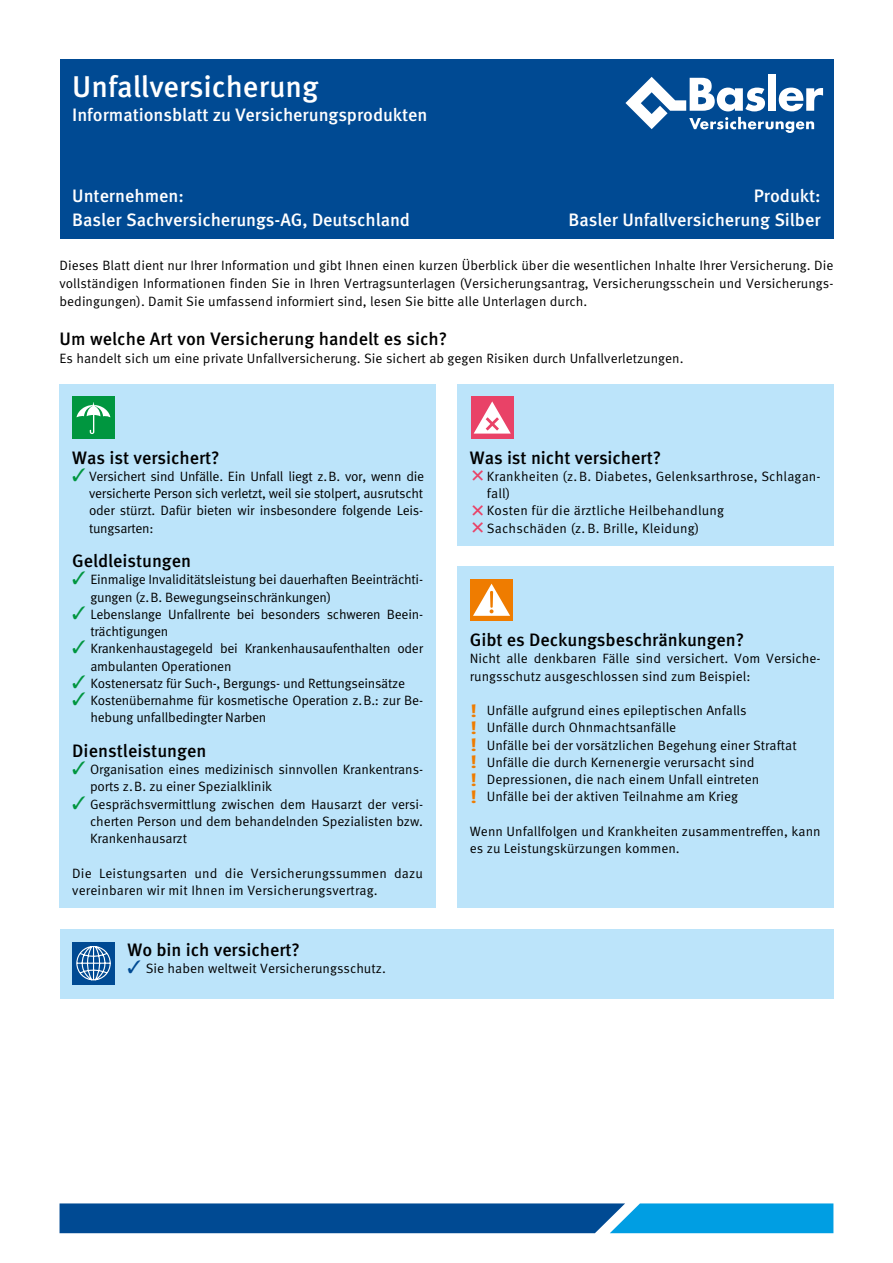
<style>
.page{position:relative;width:893px;height:1263px;background:#fff}
.page>*{position:absolute;margin:0;border:0;box-sizing:border-box;transform-origin:0 0}
.t1{font:500 30px "Meta Pro";color:#fff}
.t2{font:500 18px "Meta Pro";letter-spacing:-.005em;color:#000}
.t3{font:500 18px "Meta Pro";letter-spacing:-.005em;color:#fff}
.t4{font:13.5px/17.2px "Meta Pro Norm";color:#000}
.t5{font:13.5px/17.2px "Meta Pro Norm";letter-spacing:-.02em;color:#000}
.s1{color:#00963f}
.s2{color:#004a93}
.s3{font-family:"Meta Pro";font-weight:500;font-size:18px;color:#ef7c00}
</style>
<div class="page">
<div style="left:60px;top:59px;width:773px;height:180px;background:#004a93"></div>
<div style="left:768px;top:74px;width:8px;height:37px;background:#fff"></div>
<svg style="left:625px;top:77px;width:198px;height:56px"></svg>
<svg style="left:60px;top:1203px;width:773px;height:30px;background:#0866ab"></svg>
<div style="left:60px;top:384px;width:376px;height:523px;background:#bce4fa"></div>
<div style="left:457px;top:384px;width:376px;height:161px;background:#bce4fa"></div>
<div style="left:457px;top:566px;width:376px;height:341px;background:#bce4fa"></div>
<div style="left:72px;top:397px;width:43px;height:42px;background:#00963f"></div>
<svg style="left:77px;top:402px;width:33px;height:32px"></svg>
<div style="left:471px;top:396px;width:42px;height:43px;background:#e94267"></div>
<svg style="left:474px;top:401px;width:37px;height:33px"></svg>
<div style="left:470px;top:579px;width:43px;height:42px;background:#ef7c00"></div>
<svg style="left:473px;top:584px;width:37px;height:32px"></svg>
<div style="left:60px;top:929px;width:773px;height:70px;background:#bce4fa"></div>
<div style="left:72px;top:942px;width:43px;height:42px;background:#004a93"></div>
<svg style="left:76px;top:946px;width:35px;height:35px"></svg>
<h1 class="t1" style="left:72px;top:63px;width:248px">Unfallversicherung</h1>
<h2 class="t3" style="left:72px;top:100px;width:357px">Informationsblatt zu Versicherungsprodukten</h2>
<h2 class="t3" style="left:72px;top:181px;width:113px">Unternehmen:</h2>
<h2 class="t3" style="left:754px;top:181px;width:68px">Produkt:</h2>
<h2 class="t3" style="left:72px;top:205px;width:339px">Basler Sachversicherungs-AG, Deutschland</h2>
<h2 class="t3" style="left:569px;top:205px;width:254px">Basler Unfallversicherung Silber</h2>
<p class="t4" style="left:60px;top:255px;width:775px;line-height:18px;text-align:justify">Dieses Blatt dient nur Ihrer Information und gibt Ihnen einen kurzen Überblick über die wesentlichen Inhalte Ihrer Versicherung. Die vollständigen Informationen finden Sie in Ihren Vertragsunterlagen (Versicherungsantrag, Versicherungsschein und Versicherungs&shy;bedingungen). Damit Sie umfassend informiert sind, lesen Sie bitte alle Unterlagen durch.</p>
<h2 class="t2" style="left:60px;top:324px;width:389px">Um welche Art von Versicherung handelt es sich?</h2>
<p class="t4" style="left:60px;top:348px;width:626px">Es handelt sich um eine private Unfallversicherung. Sie sichert ab gegen Risiken durch Unfallverletzungen.</p>
<h2 class="t2" style="left:72px;top:443px;width:149px">Was ist versichert?</h2>
<p class="t4" style="left:89px;top:467px;width:337px;text-align:justify;text-indent:-17px"><span class="s1">✓</span> Versichert sind Unfälle. Ein Unfall liegt z.B. vor, wenn die versicherte Person sich verletzt, weil sie stolpert, ausrutscht oder stürzt. Dafür bieten wir insbesondere folgende Leis&shy;tungsarten:</p>
<h2 class="t2" style="left:72px;top:547px;width:120px">Geldleistungen</h2>
<p class="t5" style="left:90px;top:570px;width:334px;text-indent:-18px"><span class="s1">✓</span> Einmalige Invaliditätsleistung bei dauerhaften Beeinträchti&shy;gungen (z.B. Bewegungseinschränkungen)</p>
<p class="t5" style="left:90px;top:605px;width:334px;text-indent:-18px"><span class="s1">✓</span> Lebenslange Unfallrente bei besonders schweren Beein&shy;trächtigungen</p>
<p class="t5" style="left:90px;top:639px;width:334px;text-indent:-18px"><span class="s1">✓</span> Krankenhaustagegeld bei Krankenhausaufenthalten oder ambulanten Operationen</p>
<p class="t5" style="left:72px;top:674px;width:334px"><span class="s1">✓</span> Kostenersatz für Such-, Bergungs- und Rettungseinsätze</p>
<p class="t5" style="left:90px;top:691px;width:334px;text-indent:-18px"><span class="s1">✓</span> Kostenübernahme für kosmetische Operation z.B.: zur Be&shy;hebung unfallbedingter Narben</p>
<h2 class="t2" style="left:72px;top:737px;width:136px">Dienstleistungen</h2>
<p class="t4" style="left:90px;top:760px;width:335px;text-indent:-18px"><span class="s1">✓</span> Organisation eines medizinisch sinnvollen Krankentrans&shy;ports z.B. zu einer Spezialklinik</p>
<p class="t4" style="left:90px;top:794px;width:335px;text-align:justify;text-indent:-18px"><span class="s1">✓</span> Gesprächsvermittlung zwischen dem Hausarzt der versi&shy;cherten Person und dem behandelnden Spezialisten bzw.<br>Krankenhausarzt</p>
<p class="t4" style="left:72px;top:863px;width:352px">Die Leistungsarten und die Versicherungssummen dazu vereinbaren wir mit Ihnen im Versicherungsvertrag.</p>
<h2 class="t2" style="left:128px;top:935px;width:174px">Wo bin ich versichert?</h2>
<p class="t4" style="left:128px;top:958px;width:260px"><span class="s2">✓</span> Sie haben weltweit Versicherungsschutz.</p>
<h2 class="t2" style="left:470px;top:443px;width:193px">Was ist nicht versichert?</h2>
<p class="t4" style="left:487px;top:467px;width:335px">Krankheiten (z.B. Diabetes, Gelenksarthrose, Schlagan&shy;fall)<br>Kosten für die ärztliche Heilbehandlung<br>Sachschäden (z.B. Brille, Kleidung)</p>
<h2 class="t2" style="left:470px;top:626px;width:276px">Gibt es Deckungsbeschränkungen?</h2>
<p class="t4" style="left:470px;top:649px;width:352px">Nicht alle denkbaren Fälle sind versichert. Vom Versiche&shy;rungsschutz ausgeschlossen sind zum Beispiel:</p>
<p class="t4" style="left:470px;top:701px;width:328px"><span class="s3">!</span> Unfälle aufgrund eines epileptischen Anfalls<br><span class="s3">!</span> Unfälle durch Ohnmachtsanfälle<br><span class="s3">!</span> Unfälle bei der vorsätzlichen Begehung einer Straftat <span class="s3">!</span> Unfälle die durch Kernenergie verursacht sind<br><span class="s3">!</span> Depressionen, die nach einem Unfall eintreten<br><span class="s3">!</span> Unfälle bei der aktiven Teilnahme am Krieg</p>
<p class="t4" style="left:470px;top:822px;width:352px">Wenn Unfallfolgen und Krankheiten zusammentreffen, kann es zu Leistungskürzungen kommen.</p>
</div>
